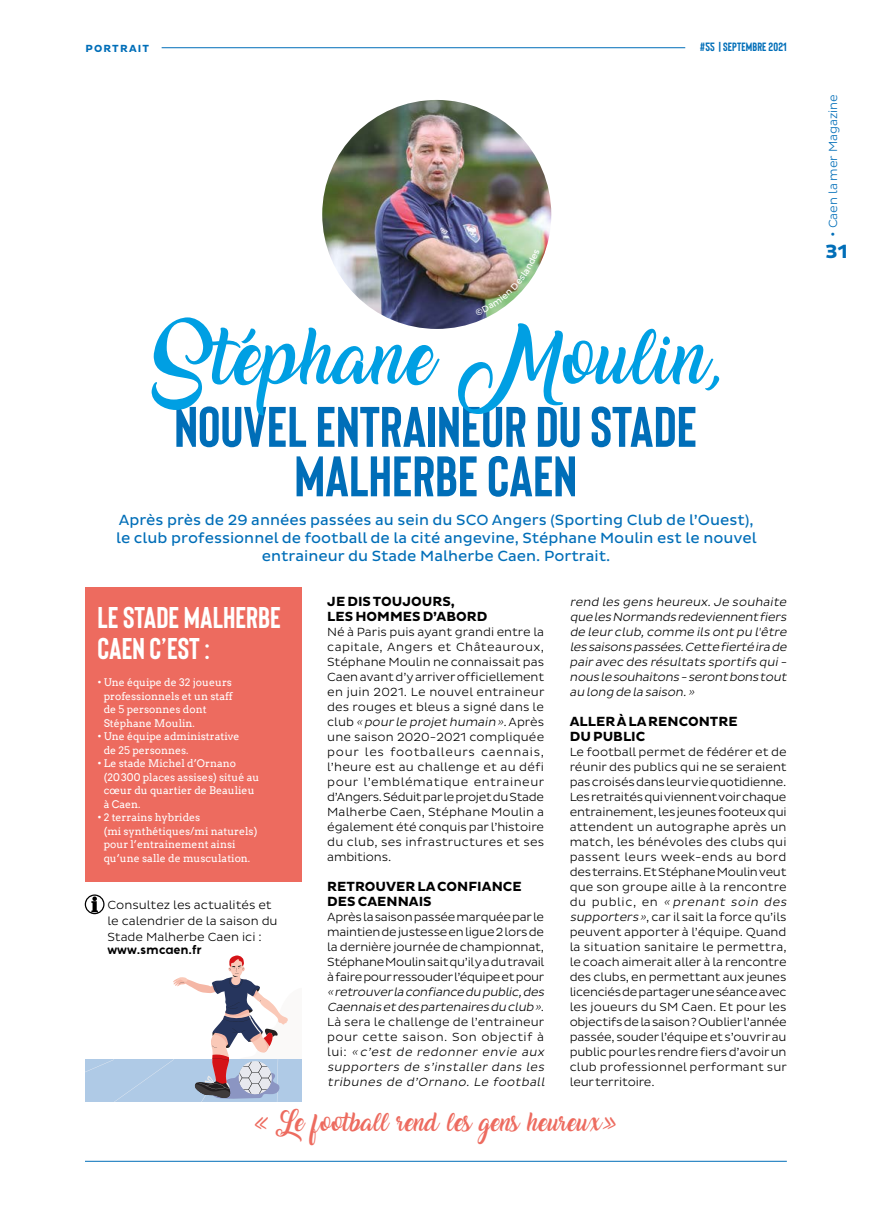
<style>
.page{position:relative;width:872px;height:1212px;background:#fff}
.page>*{position:absolute;margin:0;border:0;box-sizing:border-box;transform-origin:0 0}
.t1{font:700 57px/49.5px "Bison";color:#006eb8;text-align:center}
.t2{font:50.1px "Amarillo";color:#009fe3}
.t3{font:700 30px/31.5px "Bison";color:#fff}
.t4{font:700 19.5px "Pluto Sans";color:#006eb8}
.t5{font:16.5px "Amarillo";color:#ed6b5f}
.t6{font:15px/18px "Pluto Sans";color:#006eb8;text-align:center}
.t7{font:700 13.5px/15px "Pluto Sans";color:#000}
.t8{font:300 12px/15px "Pluto Sans";letter-spacing:-.01em;color:#000}
.t9{font:italic 300 12px/15px "Pluto Sans";color:#000;text-align:justify}
.t10{font:300 12px "Pluto Sans";color:#006eb8}
.t11{font:700 12px "Bison";letter-spacing:.01em;color:#006eb8}
.t12{font:700 12px "Kotori Rose";color:#000}
.t13{font:10.5px/13.5px "Arvo";color:#fff}
.t14{font:700 10.5px "Pluto Sans";letter-spacing:.115em;color:#006eb8}
.s1{font-style:italic}
.s2{font-style:normal}
.s3{font-family:"Gotham"}
</style>
<div class="page">
<hr style="left:85px;top:1161px;width:702px;height:1px;background:#006eb8">
<hr style="left:162px;top:47px;width:523px;height:1px;background:#006eb8">
<img style="left:322px;top:100px;width:229px;height:229px;border-radius:114px">
<svg style="left:86px;top:955px;width:216px;height:146px"></svg>
<div style="left:85px;top:588px;width:217px;height:294px;background:#ed6b5f"></div>
<svg style="left:85px;top:894px;width:19px;height:20px"></svg>
<img style="left:475px;top:249px;width:64px;height:66px">
<p class="t14" style="left:85px;top:42px;width:65px">PORTRAIT</p>
<p class="t11" style="left:699px;top:40px;width:89px">#55 |SEPTEMBRE 2021</p>
<h2 class="t2" style="left:152px;top:338px;width:571px">Stéphane Moulin,</h2>
<h1 class="t1" style="left:174px;top:402px;width:524px">NOUVEL ENTRAINEUR DU STADE<br>MALHERBE CAEN</h1>
<p class="t6" style="left:116px;top:511px;width:642px">Après près de 29 années passées au sein du SCO Angers (Sporting Club de l’Ouest), le club professionnel de football de la cité angevine, Stéphane Moulin est le nouvel entraineur du Stade Malherbe Caen. Portrait.</p>
<h3 class="t3" style="left:97px;top:602px;width:185px">LE STADE MALHERBE<br>CAEN C’EST :</h3>
<p class="t13" style="left:104px;top:676px;width:130px;text-indent:-6px">• Une équipe de 32 joueurs professionnels et un staff de 5 personnes dont<br>Stéphane Moulin.</p>
<p class="t13" style="left:104px;top:730px;width:137px;text-indent:-6px">• Une équipe administrative de 25 personnes.</p>
<p class="t13" style="left:104px;top:757px;width:157px;text-indent:-6px">• Le stade Michel d’Ornano (20300 places assises) situé au coeur du quartier de Beaulieu à Caen.</p>
<p class="t13" style="left:104px;top:811px;width:155px;text-indent:-6px">• 2 terrains hybrides<br>(mi synthétiques/mi naturels) pour l’entrainement ainsi qu’une salle de musculation.</p>
<p class="t8" style="left:107px;top:897px;width:172px;line-height:15.8px">Consultez les actualités et le calendrier de la saison du<br>Stade Malherbe Caen ici :</p>
<p class="t12" style="left:107px;top:942px;width:96px">www.smcaen.fr</p>
<p class="t7" style="left:327px;top:594px;width:162px">JE DIS TOUJOURS,<br>LES HOMMES D’ABORD</p>
<p class="t8" style="left:327px;top:625px;width:219px;text-align:justify">Né à Paris puis ayant grandi entre la capitale, Angers et Châteauroux, Stéphane Moulin ne connaissait pas Caen avant d’y arriver officiellement en juin 2021. Le nouvel entraineur des rouges et bleus a signé dans le c l u b <span class="s1">«pour le projet humain».</span>A p rè s une saison 2020-2021 compliquée pour les footballeurs caennais, l’heure est au challenge et au défi pour l’emblématique entraineur d’Angers. Séduit par le projet du Stade Malherbe Caen, Stéphane Moulin a également été conquis par l’histoire du club, ses infrastructures et ses ambitions.</p>
<p class="t7" style="left:327px;top:879px;width:196px">RETROUVER LA CONFIANCE<br>DES CAENNAIS</p>
<p class="t8" style="left:327px;top:910px;width:219px;text-align:justify">Après la saison passée marquée par le maintien de justesse en ligue 2 lors de la dernière journée de championnat, Stéphane Moulin sait qu’il y a du travail à faire pour ressouder l’équipe et pour</p>
<p class="t9" style="left:327px;top:985px;width:221px;text-align:left">«retrouverla confiance du public,des Caennais et des partenaires du club»<span class="s2">.<br>Là sera le challenge de l’entraineur pour cette saison. Son objectif à l u i :</span> « c’est de redonner envie aux supporters de s’installer dans les tribunes de d’Ornano. Le football</p>
<p class="t9" style="left:569px;top:595px;width:221px">rend les gens heureux.Je souhaite que les Normands redeviennent fiers de leur club,comme ils ont pu l'être les saisons passées.Cette fierté ira de pair avec des résultats sportifs qui&shy;nous le souhaitons - seront bons tout au long de la saison.»</p>
<p class="t7" style="left:570px;top:714px;width:169px">ALLER À LA RENCONTRE<br>DU PUBLIC</p>
<p class="t8" style="left:569px;top:745px;width:221px">Le football permet de fédérer et de réunir des publics qui ne se seraient pas croisés dans leur vie quotidienne.<br>Les retraités qui viennent voir chaque entrainement, les jeunes footeux qui attendent un autographe après un match, les bénévoles des clubs qui passent leurs week-ends au bord des terrains. Et Stéphane Moulin veut que son groupe aille à la rencontre d u p u b li c , e n <span class="s1">« prenant soin des supporters»</span>, car il sait la force qu’ils peuvent apporter à l’équipe. Quand la situation sanitaire le permettra, le coach aimerait aller à la rencontre des clubs, en permettant aux jeunes licenciés de partager une séance avec les joueurs du SM Caen. Et pour les objectifs de la saison ? Oublier l’année passée, souder l’équipe et s’ouvrir au public pour les rendre fiers d’avoir un club professionnel performant sur leur territoire.</p>
<h3 class="t5" style="left:255px;top:1115px;width:363px">« Le football rend les gens heureux»</h3>
<p class="t10" style="left:826px;top:237px;width:144px;rotate:-90deg"><span class="s3">•</span> Caen la mer Magazine</p>
<h3 class="t4" style="left:825px;top:240px;width:24px">31</h3>
</div>
